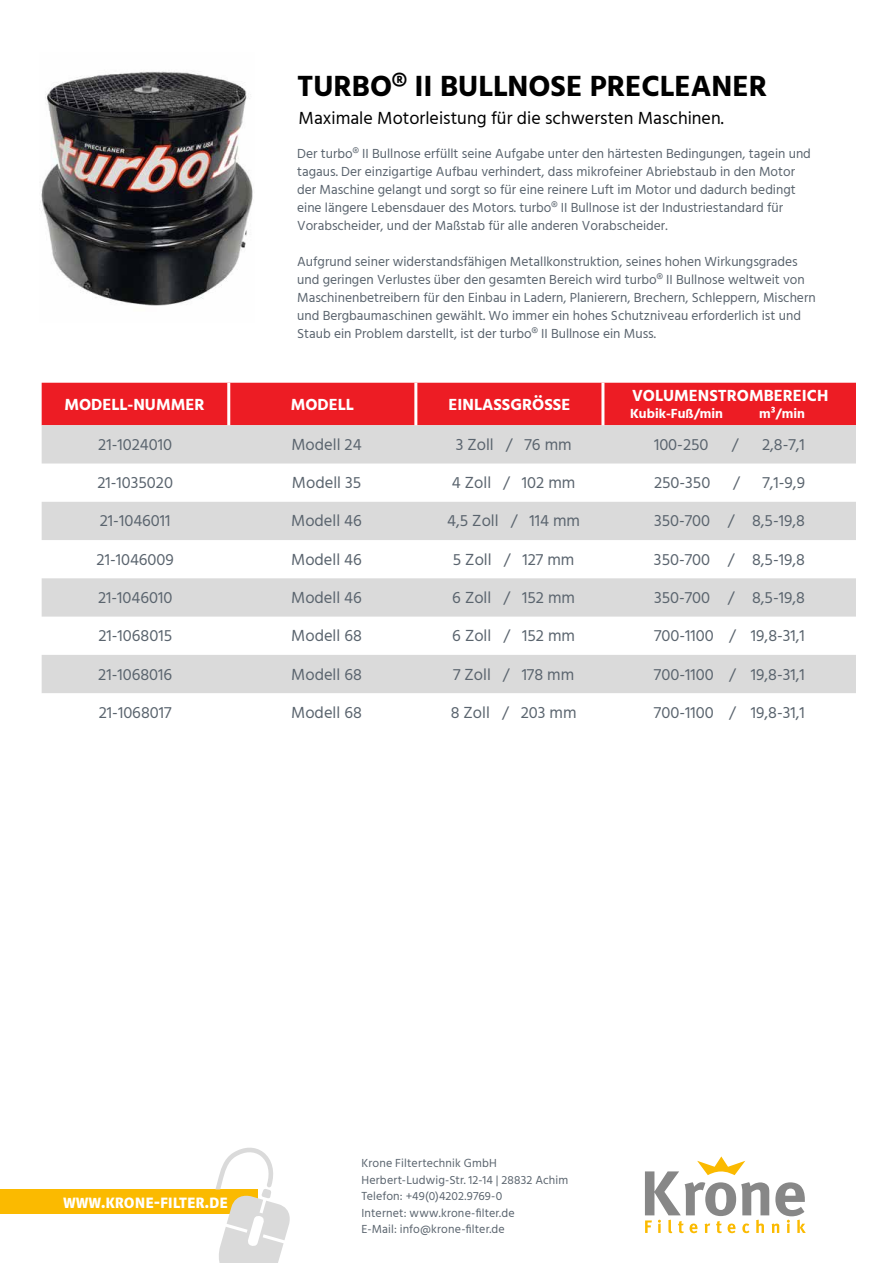
<style>
.page{position:relative;width:893px;height:1263px;background:#fff}
.page>*{position:absolute;margin:0;border:0;box-sizing:border-box;transform-origin:0 0}
.t1{font:700 30px "Hind";color:#000}
.t2{font:18.75px "Riga Bold Small Caps";color:#fff}
.t3{font:18px "Hind";color:#000}
.t4{font:16.5px "Hind";color:#5a646e}
.t5{font:700 16.5px "Hind";color:#fff}
.t6{font:13.5px/18px "Hind";color:#5a646e}
.t7{font:700 13.5px "Hind";color:#fff}
.t8{font:12px/16.5px "Hind";letter-spacing:.01em;color:#5a646e}
</style>
<div class="page">
<img style="left:40px;top:71px;width:213px;height:235px">
<div style="left:42px;top:383px;width:814px;height:42px;background:#ed1c24"></div>
<svg style="left:42px;top:425px;width:814px;height:268px;fill:#dadada"></svg>
<hr style="left:227px;top:383px;width:3px;height:42px;background:#fff">
<hr style="left:414px;top:383px;width:3px;height:42px;background:#fff">
<hr style="left:601px;top:383px;width:3px;height:42px;background:#fff">
<div style="left:0;top:1189px;width:75px;height:25px;background:#fbba00"></div>
<div style="left:49px;top:1189px;width:208px;height:25px;background:#fbba00"></div>
<svg style="left:215px;top:1147px;width:75px;height:116px"></svg>
<svg style="left:645px;top:1156px;width:161px;height:77px"></svg>
<h1 class="t1" style="left:297px;top:69px;width:472px">TURBO® II BULLNOSE PRECLEANER</h1>
<h3 class="t3" style="left:299px;top:106px;width:427px">Maximale Motorleistung für die schwersten Maschinen.</h3>
<p class="t6" style="left:297px;top:145px;width:515px">Der turbo® II Bullnose erfüllt seine Aufgabe unter den härtesten Bedingungen, tagein und tagaus. Der einzigartige Aufbau verhindert, dass mikrofeiner Abriebstaub in den Motor der Maschine gelangt und sorgt so für eine reinere Luft im Motor und dadurch bedingt eine längere Lebensdauer des Motors. turbo® II Bullnose ist der Industriestandard für Vorabscheider, und der Maßstab für alle anderen Vorabscheider.</p>
<p class="t6" style="left:297px;top:253px;width:520px">Aufgrund seiner widerstandsfähigen Metallkonstruktion, seines hohen Wirkungsgrades und geringen Verlustes über den gesamten Bereich wird turbo® II Bullnose weltweit von Maschinenbetreibern für den Einbau in Ladern, Planierern, Brechern, Schleppern, Mischern und Bergbaumaschinen gewählt. Wo immer ein hohes Schutzniveau erforderlich ist und Staub ein Problem darstellt, ist der turbo® II Bullnose ein Muss.</p>
<p class="t5" style="left:64px;top:394px;width:142px">MODELL-NUMMER</p>
<p class="t5" style="left:291px;top:394px;width:65px">MODELL</p>
<p class="t5" style="left:449px;top:394px;width:123px">EINLASSGRÖSSE</p>
<p class="t5" style="left:632px;top:386px;width:198px">VOLUMENSTROMBEREICH</p>
<p class="t7" style="left:630px;top:405px;width:95px">Kubik-Fuß/min</p>
<p class="t7" style="left:759px;top:405px;width:47px">m³/min</p>
<p class="t4" style="left:98px;top:433px;width:75px">21-1024010</p>
<p class="t4" style="left:291px;top:433px;width:72px">Modell 24</p>
<p class="t4" style="left:456px;top:433px;width:118px">3 Zoll / 76 mm</p>
<p class="t4" style="left:654px;top:433px;width:56px">100-250</p>
<p class="t4" style="left:732px;top:433px;width:8px">/</p>
<p class="t4" style="left:762px;top:433px;width:44px">2,8-7,1</p>
<p class="t4" style="left:97px;top:472px;width:77px">21-1035020</p>
<p class="t4" style="left:292px;top:472px;width:71px">Modell 35</p>
<p class="t4" style="left:452px;top:472px;width:125px">4 Zoll / 102 mm</p>
<p class="t4" style="left:654px;top:472px;width:58px">250-350</p>
<p class="t4" style="left:733px;top:472px;width:8px">/</p>
<p class="t4" style="left:762px;top:472px;width:44px">7,1-9,9</p>
<p class="t4" style="left:100px;top:510px;width:72px">21-1046011</p>
<p class="t4" style="left:291px;top:510px;width:72px">Modell 46</p>
<p class="t4" style="left:447px;top:510px;width:134px">4,5 Zoll / 114 mm</p>
<p class="t4" style="left:654px;top:510px;width:152px">350-700 / 8,5-19,8</p>
<p class="t4" style="left:97px;top:548px;width:79px">21-1046009</p>
<p class="t4" style="left:291px;top:548px;width:72px">Modell 46</p>
<p class="t4" style="left:453px;top:548px;width:123px">5 Zoll / 127 mm</p>
<p class="t4" style="left:654px;top:548px;width:152px">350-700 / 8,5-19,8</p>
<p class="t4" style="left:98px;top:586px;width:76px">21-1046010</p>
<p class="t4" style="left:291px;top:586px;width:72px">Modell 46</p>
<p class="t4" style="left:452px;top:586px;width:124px">6 Zoll / 152 mm</p>
<p class="t4" style="left:654px;top:586px;width:152px">350-700 / 8,5-19,8</p>
<p class="t4" style="left:98px;top:625px;width:75px">21-1068015</p>
<p class="t4" style="left:291px;top:625px;width:72px">Modell 68</p>
<p class="t4" style="left:452px;top:625px;width:124px">6 Zoll / 152 mm</p>
<p class="t4" style="left:654px;top:625px;width:152px">700-1100 / 19,8-31,1</p>
<p class="t4" style="left:98px;top:663px;width:76px">21-1068016</p>
<p class="t4" style="left:291px;top:663px;width:72px">Modell 68</p>
<p class="t4" style="left:453px;top:663px;width:123px">7 Zoll / 178 mm</p>
<p class="t4" style="left:654px;top:663px;width:152px">700-1100 / 19,8-31,1</p>
<p class="t4" style="left:99px;top:701px;width:74px">21-1068017</p>
<p class="t4" style="left:291px;top:701px;width:72px">Modell 68</p>
<p class="t4" style="left:451px;top:701px;width:127px">8 Zoll / 203 mm</p>
<p class="t4" style="left:654px;top:701px;width:152px">700-1100 / 19,8-31,1</p>
<h2 class="t2" style="left:63px;top:1191px;width:166px">www.krone-filter.de</h2>
<p class="t8" style="left:361px;top:1155px;width:208px">Krone Filtertechnik GmbH<br>Herbert-Ludwig-Str. 12-14 | 28832 Achim<br>Telefon: +49(0)4202.9769-0<br>Internet: www.krone-filter.de<br>E-Mail: info@krone-filter.de</p>
</div>
